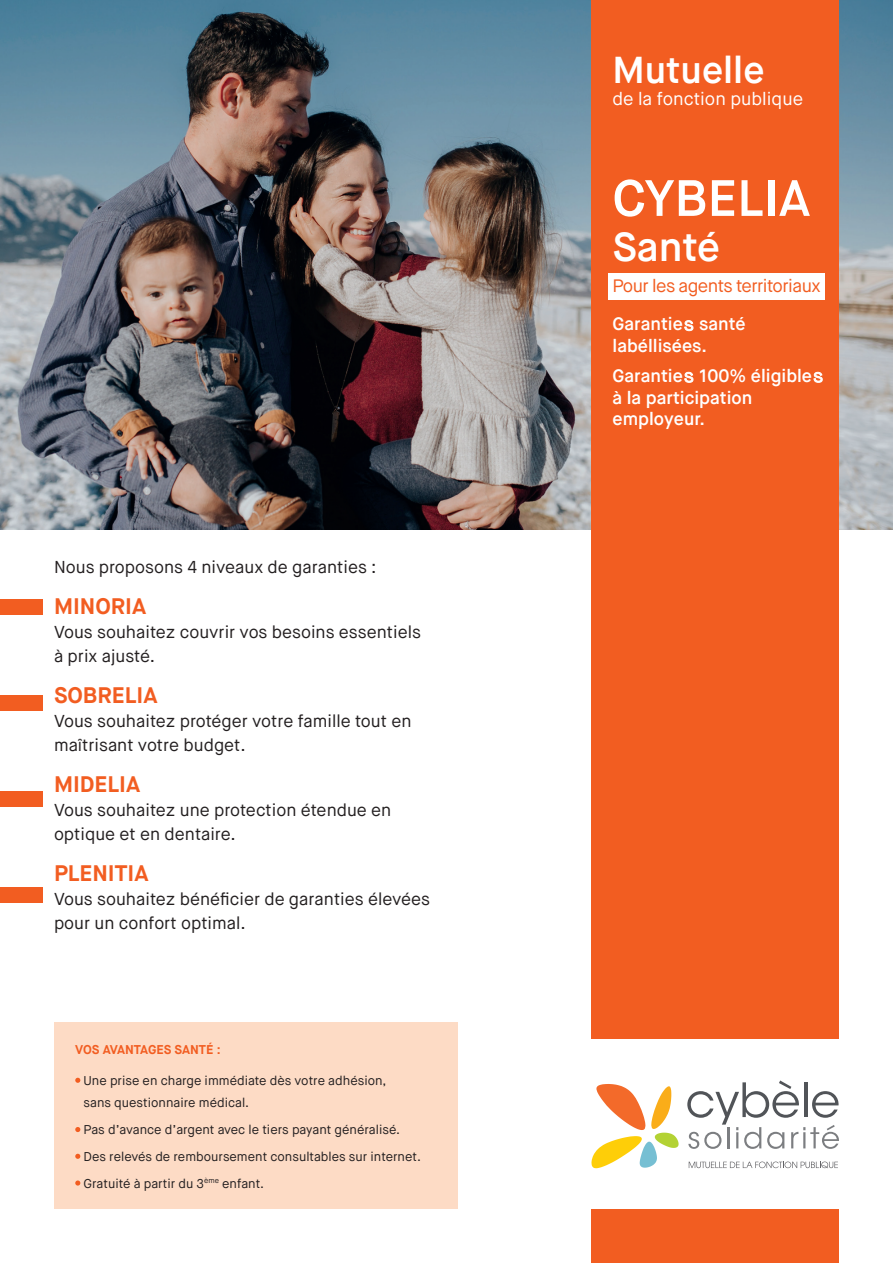
<style>
.page{position:relative;width:893px;height:1263px;background:#fff}
.page>*{position:absolute;margin:0;border:0;box-sizing:border-box;transform-origin:0 0}
.t1{font:600 51px "Maison Neue";color:#fff}
.t2{font:600 40.5px "Maison Neue";color:#fff}
.t3{font:600 37.5px "Maison Neue";color:#fff}
.t4{font:700 22.5px "Maison Neue";color:#f25d21}
.t5{font:600 18px/30.2px "Maison Neue";color:#fff}
.t6{font:18px/38.5px "Maison Neue";letter-spacing:-.03em;color:#f25d21}
.t7{font:18px "Maison Neue";color:#fff}
.t8{font:17.25px/24px "Maison Neue";color:#231f20}
.t9{font:12.75px/26.7px "Maison Neue";color:#231f20}
.t10{font:700 12.75px "Maison Neue";color:#f25d21}
.s1{font-weight:600;color:#fff}
.s2{font-family:"Maison Neue Mono";color:#fff}
.s3{font-family:"Maison Neue Mono";font-weight:400}
</style>
<div class="page">
<img style="left:0;top:0;width:893px;height:529px">
<div style="left:591px;top:0;width:248px;height:1263px;background:#f25d21"></div>
<div style="left:570px;top:1040px;width:286px;height:169px;background:#fff"></div>
<svg style="left:687px;top:1080px;width:152px;height:69px"></svg>
<svg style="left:591px;top:1084px;width:88px;height:84px"></svg>
<svg style="left:689px;top:1161px;width:149px;height:7px"></svg>
<div style="left:608px;top:274px;width:217px;height:26px;background:#fff"></div>
<div style="left:0;top:599px;width:42px;height:15px;background:#f25d21"></div>
<div style="left:0;top:695px;width:42px;height:16px;background:#f25d21"></div>
<div style="left:0;top:791px;width:42px;height:15px;background:#f25d21"></div>
<div style="left:0;top:887px;width:42px;height:15px;background:#f25d21"></div>
<div style="left:54px;top:1023px;width:403px;height:186px;background:#fddbc5"></div>
<svg style="left:75px;top:1078px;width:5px;height:5px"></svg>
<svg style="left:75px;top:1127px;width:5px;height:5px"></svg>
<svg style="left:75px;top:1154px;width:5px;height:5px"></svg>
<svg style="left:75px;top:1180px;width:5px;height:5px"></svg>
<p class="t8" style="left:54px;top:555px;width:324px">Nous proposons 4 niveaux de garanties :</p>
<h3 class="t4" style="left:54px;top:592px;width:94px">MINORIA</h3>
<p class="t8" style="left:54px;top:620px;width:368px">Vous souhaitez couvrir vos besoins essentiels à prix ajusté.</p>
<h3 class="t4" style="left:54px;top:681px;width:105px">SOBRELIA</h3>
<p class="t8" style="left:54px;top:709px;width:359px">Vous souhaitez protéger votre famille tout en maîtrisant votre budget.</p>
<h3 class="t4" style="left:54px;top:770px;width:88px">MIDELIA</h3>
<p class="t8" style="left:54px;top:798px;width:339px">Vous souhaitez une protection étendue en optique et en dentaire.</p>
<h3 class="t4" style="left:54px;top:859px;width:96px">PLENITIA</h3>
<p class="t8" style="left:54px;top:887px;width:377px">Vous souhaitez bénéficier de garanties élevées pour un confort optimal.</p>
<p class="t10" style="left:75px;top:1041px;width:147px">VOS AVANTAGES SANTÉ :</p>
<p class="t9" style="left:84px;top:1069px;width:304px;line-height:22.5px">Une prise en charge immédiate dès votre adhésion, sans questionnaire médical.</p>
<p class="t9" style="left:84px;top:1116px;width:339px">Pas d’avance d’argent avec le tiers payant généralisé.<br>Des relevés de remboursement consultables sur internet.<br>Gratuité à partir du 3<sup>ème</sup> enfant.</p>
<h3 class="t3" style="left:612px;top:46px;width:154px">Mutuelle</h3>
<p class="t7" style="left:612px;top:87px;width:192px">de la fonction publique</p>
<h1 class="t1" style="left:612px;top:166px;width:200px">CYBELIA</h1>
<h2 class="t2" style="left:612px;top:221px;width:109px">Santé</h2>
<p class="t6" style="left:612px;top:267px;width:210px">Pour les agents territoriaux<br><span class="s1">Garantie</span><span class="s2">s</span> <span class="s1">santé</span></p>
<p class="t5" style="left:613px;top:331px;width:213px">labéllisées.<br>Garantie<span class="s3">s</span> 100% éligible<span class="s3">s</span></p>
<p class="t5" style="left:613px;top:387px;width:141px;line-height:21.6px">à la participation employeur.</p>
</div>
